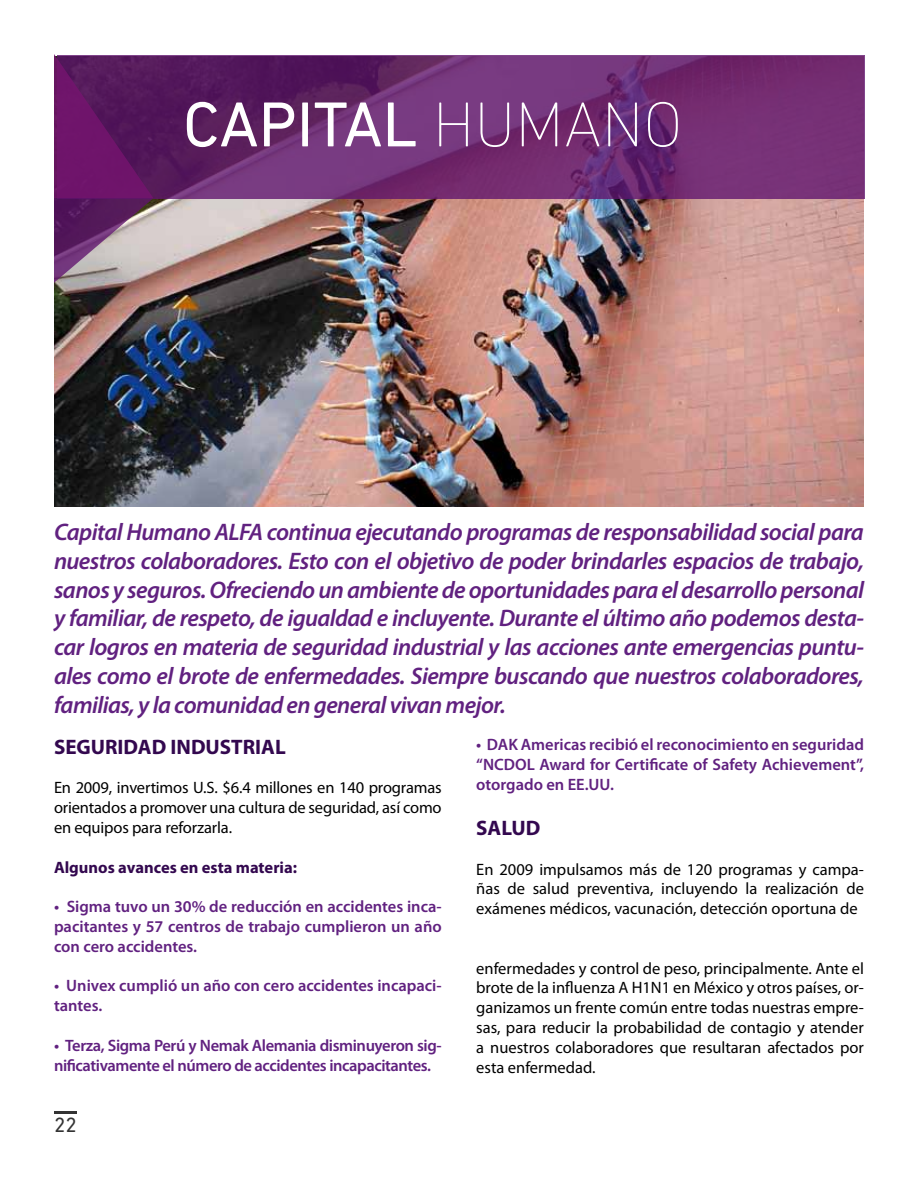
<style>
.page{position:relative;width:918px;height:1188px;background:#fff}
.page>*{position:absolute;margin:0;border:0;box-sizing:border-box;transform-origin:0 0}
.t1{font:64.5px "DIN Next LT Pro";color:#fff}
.t2{font:italic 600 24px/28.8px "Myriad Pro";letter-spacing:-.025em;color:#612180;text-align:justify}
.t3{font:700 21px "Myriad Pro";color:#33084f}
.t4{font:21px "DIN Next LT Pro";color:#333}
.t5{font:16.5px/19.8px "Myriad Pro";color:#000;text-align:justify}
.t6{font:600 16.5px/19.8px "Myriad Pro";letter-spacing:-.005em;color:#612180;text-align:justify}
.t7{font:600 16.5px/19.8px "Myriad Pro";letter-spacing:-.025em;color:#612180}
.t8{font:700 16.5px "Myriad Pro";color:#33084f}
.s1{font-weight:200}
</style>
<div class="page">
<img style="left:54px;top:198px;width:810px;height:308px">
<svg style="left:153px;top:55px;width:711px;height:143px;background:#6c2b70"></svg>
<svg style="left:54px;top:54px;width:99px;height:229px;background:#723772"></svg>
<hr style="left:54px;top:1112px;width:23px;height:2px;background:#333">
<h1 class="t1" style="left:183px;top:87px;width:501px">CAPITAL <span class="s1">HUMANO</span></h1>
<p class="t2" style="left:54px;top:517px;width:812px">Capital Humano ALFA continua ejecutando programas de responsabilidad social para nuestros colaboradores. Esto con el objetivo de poder brindarles espacios de trabajo, sanos y seguros. Ofreciendo un ambiente de oportunidades para el desarrollo personal y familiar, de respeto, de igualdad e incluyente. Durante el último año podemos desta&shy;car logros en materia de seguridad industrial y las acciones ante emergencias puntu&shy;ales como el brote de enfermedades. Siempre buscando que nuestros colaboradores, familias, y la comunidad en general vivan mejor.</p>
<p class="t3" style="left:54px;top:733px;width:233px">SEGURIDAD INDUSTRIAL</p>
<p class="t5" style="left:54px;top:778px;width:389px">En 2009, invertimos U.S. $6.4 millones en 140 programas orientados a promover una cultura de seguridad, así como en equipos para reforzarla.</p>
<p class="t8" style="left:54px;top:856px;width:245px">Algunos avances en esta materia:</p>
<p class="t6" style="left:54px;top:896px;width:389px">• Sigma tuvo un 30% de reducción en accidentes inca&shy;pacitantes y 57 centros de trabajo cumplieron un año con cero accidentes.</p>
<p class="t6" style="left:54px;top:975px;width:389px">• Univex cumplió un año con cero accidentes incapaci&shy;tantes.</p>
<p class="t7" style="left:54px;top:1035px;width:389px">• Terza, Sigma Perú y Nemak Alemania disminuyeron sig&shy;nificativamente el número de accidentes incapacitantes.</p>
<p class="t6" style="left:476px;top:735px;width:389px">• DAK Americas recibió el reconocimiento en seguridad “NCDOL Award for Certificate of Safety Achievement”, otorgado en EE.UU.</p>
<p class="t3" style="left:476px;top:814px;width:66px">SALUD</p>
<p class="t5" style="left:476px;top:859px;width:389px">En 2009 impulsamos más de 120 programas y campa&shy;ñas de salud preventiva, incluyendo la realización de exámenes médicos, vacunación, detección oportuna de</p>
<p class="t5" style="left:476px;top:958px;width:389px">enfermedades y control de peso, principalmente. Ante el brote de la influenza A H1N1 en México y otros países, or&shy;ganizamos un frente común entre todas nuestras empre&shy;sas, para reducir la probabilidad de contagio y atender a nuestros colaboradores que resultaran afectados por esta enfermedad.</p>
<p class="t4" style="left:54px;top:1112px;width:24px">22</p>
</div>
